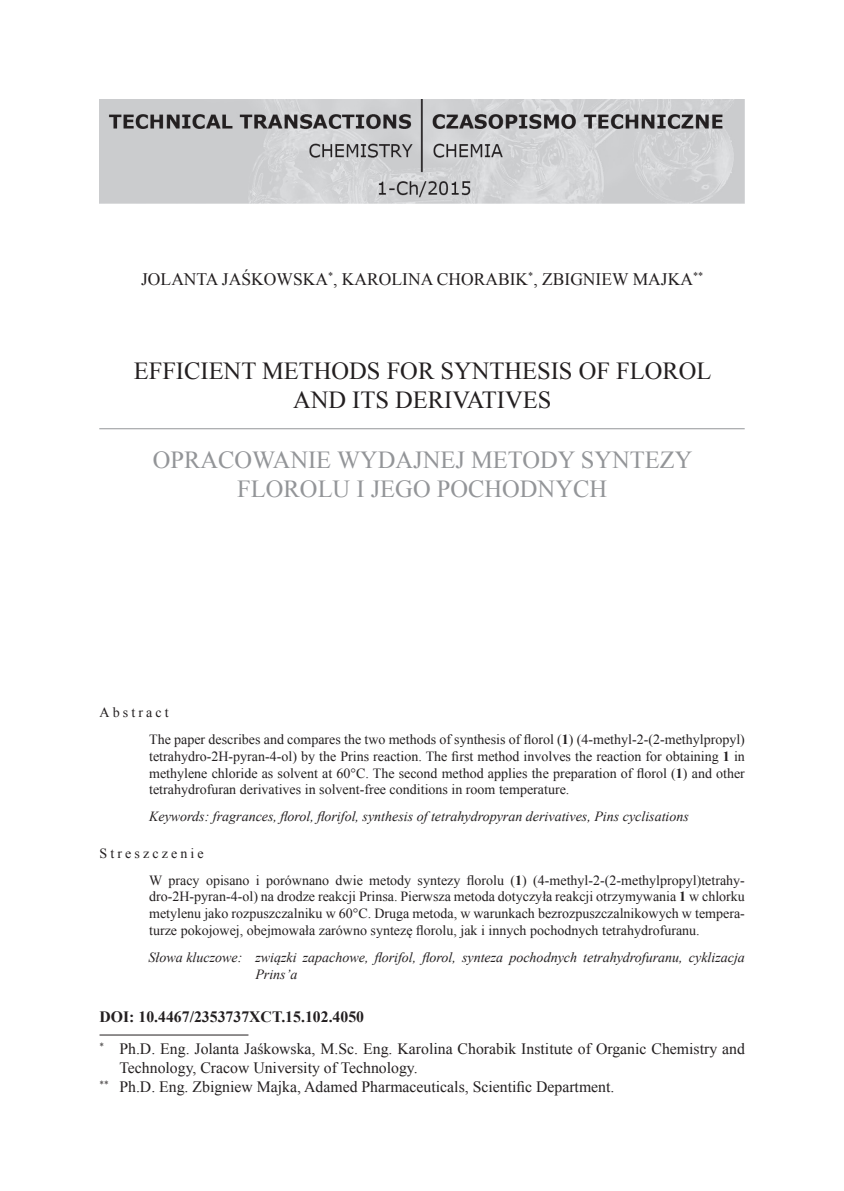
<style>
.page{position:relative;width:844px;height:1191px;background:#fff}
.page>*{position:absolute;margin:0;border:0;box-sizing:border-box;transform-origin:0 0}
.TYTUL_ANGIELSKI{font:24.5px/29.4px "Times New Roman";color:#939598;text-align:center}
.TYTUL_POLSKI{font:24.5px/29.4px "Times New Roman";color:#231f20;text-align:center}
.autor{font:17.5px "Times New Roman";color:#231f20}
.przypis{font:15.75px/18.9px "Times New Roman";color:#231f20}
.przypis-2{font:700 15.75px "Times New Roman";color:#231f20}
.streszczenie_tekst{font:14px/16.8px "Times New Roman";color:#231f20;text-align:justify}
.slowa_kluczowe{font:italic 14px/16.8px "Times New Roman";color:#231f20}
.streszczenie{font:14px "Times New Roman";letter-spacing:.22em;color:#231f20}
.s1{font-weight:700}
</style>
<div class="page">
<hr style="left:99px;top:428px;width:645px;height:1px;background:#939598">
<img style="left:99px;top:99px;width:645px;height:105px">
<hr style="left:99px;top:1034px;width:149px;height:1px;background:#231f20">
<p class="autor" style="left:141px;top:267px;width:563px">JOLANTA JAŚKOWSKA<sup>*</sup>, KAROLINA CHORABIK<sup>*</sup>, ZBIGNIEW MAJKA<sup>**</sup></p>
<p class="TYTUL_POLSKI" style="left:134px;top:356px;width:579px">EFFICIENT METHODS FOR SYNTHESIS OF FLOROL<br>AND ITS DERIVATIVES</p>
<p class="TYTUL_ANGIELSKI" style="left:153px;top:444px;width:541px">OPRACOWANIE WYDAJNEJ METODY SYNTEZY<br>FLOROLU I JEGO POCHODNYCH</p>
<p class="streszczenie" style="left:99px;top:703px;width:71px">Abstract</p>
<p class="streszczenie_tekst" style="left:149px;top:730px;width:597px">The paper describes and compares the two methods of synthesis of florol (<span class="s1">1</span>) (4-methyl-2-(2-methylpropyl) tetrahydro-2H-pyran-4-ol) by the Prins reaction. The first method involves the reaction for obtaining <span class="s1">1</span> in methylene chloride as solvent at 60°C. The second method applies the preparation of florol (<span class="s1">1</span>) and other tetrahydrofuran derivatives in solvent-free conditions in room temperature.</p>
<p class="slowa_kluczowe" style="left:149px;top:807px;width:541px">Keywords: fragrances, florol, florifol, synthesis of tetrahydropyran derivatives, Pins cyclisations</p>
<p class="streszczenie" style="left:99px;top:843px;width:106px">Streszczenie</p>
<p class="streszczenie_tekst" style="left:149px;top:871px;width:597px">W pracy opisano i porównano dwie metody syntezy florolu (<span class="s1">1</span>) (4-methyl-2-(2-methylpropyl)tetrahy&shy;dro-2H-pyran-4-ol) na drodze reakcji Prinsa. Pierwsza metoda dotyczyła reakcji otrzymywania <span class="s1">1</span> w chlorku metylenu jako rozpuszczalniku w 60°C. Druga metoda, w warunkach bezrozpuszczalnikowych w tempera&shy;turze pokojowej, obejmowała zarówno syntezę florolu, jak i innych pochodnych tetrahydrofuranu.</p>
<p class="slowa_kluczowe" style="left:255px;top:948px;width:491px;text-indent:-107px">Słowa kluczowe: związki zapachowe, florifol, florol, synteza pochodnych tetrahydrofuranu, cyklizacja<br>Prins’a</p>
<p class="przypis-2" style="left:99px;top:1006px;width:266px">DOI: 10.4467/2353737XCT.15.102.4050</p>
<p class="przypis" style="left:119px;top:1039px;width:627px;text-indent:-20px"><sup>*</sup> Ph.D. Eng. Jolanta Jaśkowska, M.Sc. Eng. Karolina Chorabik Institute of Organic Chemistry and<br>Technology, Cracow University of Technology.</p>
<p class="przypis" style="left:99px;top:1076px;width:516px"><sup>**</sup> Ph.D. Eng. Zbigniew Majka, Adamed Pharmaceuticals, Scientific Department.</p>
</div>
